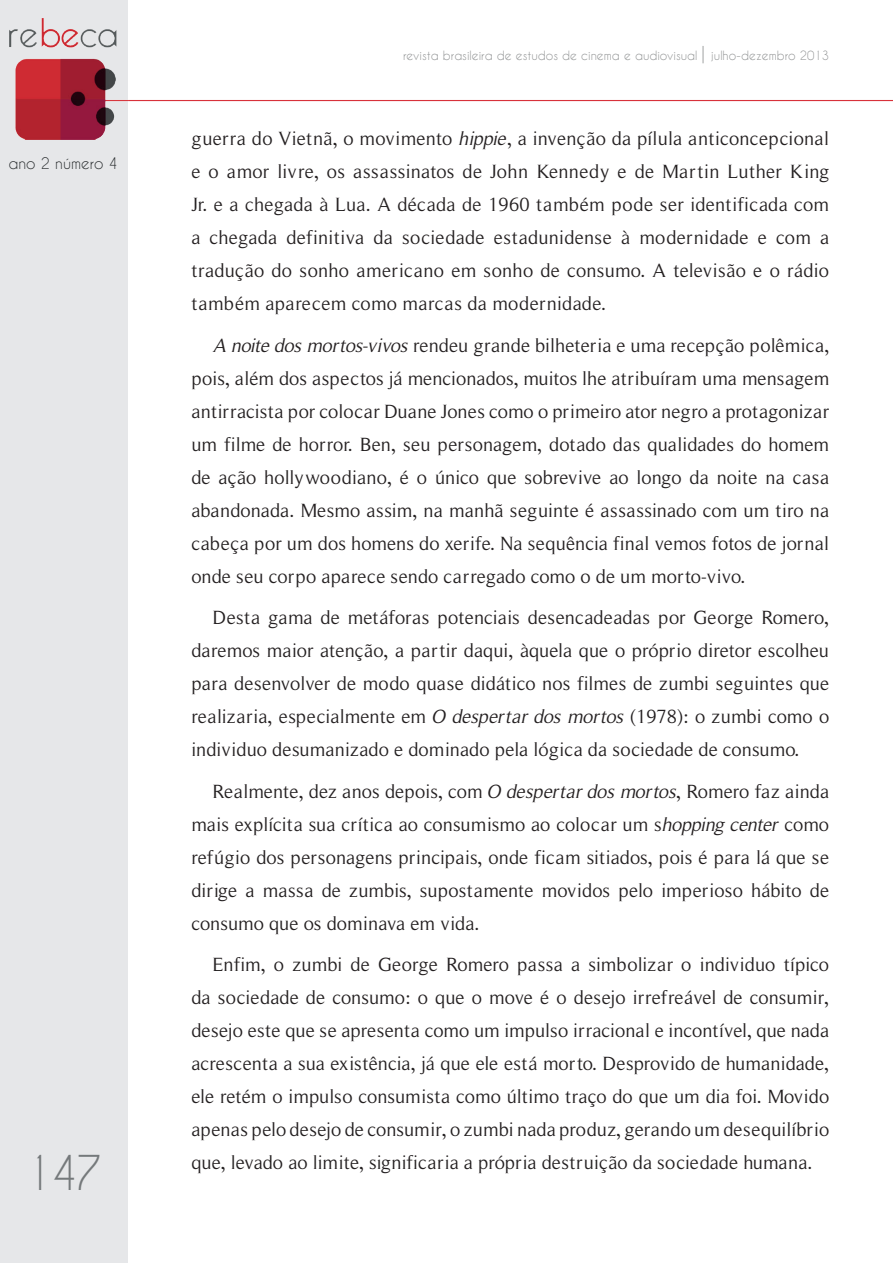
<style>
.page{position:relative;width:893px;height:1263px;background:#fff}
.page>*{position:absolute;margin:0;border:0;box-sizing:border-box;transform-origin:0 0}
.t1{font:45px "Caviar Dreams";color:#75797b}
.t2{font:19.5px/33px "Roman Serif";color:#231f20;text-align:justify}
.t3{font:15px "Caviar Dreams";color:#292d2f}
.t4{font:12px "Caviar Dreams";color:#8f9192}
.s1{font-size:18px}
.s2{font-style:italic}
</style>
<div class="page">
<img style="left:128px;top:100px;width:765px;height:2px">
<div style="left:0;top:0;width:128px;height:1263px;background:#e6e7e9"></div>
<p class="t3" style="left:9px;top:154px;width:111px">ano 2 número 4</p>
<h1 class="t1" style="left:26px;top:1146px;width:79px">147</h1>
<p class="t4" style="left:403px;top:48px;width:428px">revista brasileira de estudos de cinema e audiovisual <span class="s1">|</span> julho-dezembro 2013</p>
<p class="t2" style="left:191px;top:122px;width:639px">guerra do Vietnã, o movimento <span class="s2">hippie</span>, a invenção da pílula anticoncepcional e o amor livre, os assassinatos de John Kennedy e de Martin Luther King Jr. e a chegada à Lua. A década de 1960 também pode ser identificada com a chegada definitiva da sociedade estadunidense à modernidade e com a tradução do sonho americano em sonho de consumo. A televisão e o rádio também aparecem como marcas da modernidade.</p>
<p class="t2" style="left:191px;top:329px;width:639px;text-indent:21px"><span class="s2">A noite dos mortos-vivos</span> rendeu grande bilheteria e uma recepção polêmica, pois, além dos aspectos já mencionados, muitos lhe atribuíram uma mensagem antirracista por colocar Duane Jones como o primeiro ator negro a protagonizar um filme de horror. Ben, seu personagem, dotado das qualidades do homem de ação hollywoodiano, é o único que sobrevive ao longo da noite na casa abandonada. Mesmo assim, na manhã seguinte é assassinado com um tiro na cabeça por um dos homens do xerife. Na sequência final vemos fotos de jornal onde seu corpo aparece sendo carregado como o de um morto-vivo.</p>
<p class="t2" style="left:191px;top:601px;width:639px;text-indent:21px">Desta gama de metáforas potenciais desencadeadas por George Romero, daremos maior atenção, a partir daqui, àquela que o próprio diretor escolheu para desenvolver de modo quase didático nos filmes de zumbi seguintes que realizaria, especialmente em <span class="s2">O despertar dos mortos</span> (1978): o zumbi como o individuo desumanizado e dominado pela lógica da sociedade de consumo.</p>
<p class="t2" style="left:191px;top:775px;width:639px;text-indent:21px">Realmente, dez anos depois, com <span class="s2">O despertar dos mortos</span>, Romero faz ainda mais explícita sua crítica ao consumismo ao colocar um s<span class="s2">hopping center</span> como refúgio dos personagens principais, onde ficam sitiados, pois é para lá que se dirige a massa de zumbis, supostamente movidos pelo imperioso hábito de consumo que os dominava em vida.</p>
<p class="t2" style="left:191px;top:948px;width:639px;text-indent:21px">Enfim, o zumbi de George Romero passa a simbolizar o individuo típico da sociedade de consumo: o que o move é o desejo irrefreável de consumir, desejo este que se apresenta como um impulso irracional e incontível, que nada acrescenta a sua existência, já que ele está morto. Desprovido de humanidade, ele retém o impulso consumista como último traço do que um dia foi. Movido apenas pelo desejo de consumir, o zumbi nada produz, gerando um desequilíbrio que, levado ao limite, significaria a própria destruição da sociedade humana.</p>
</div>
